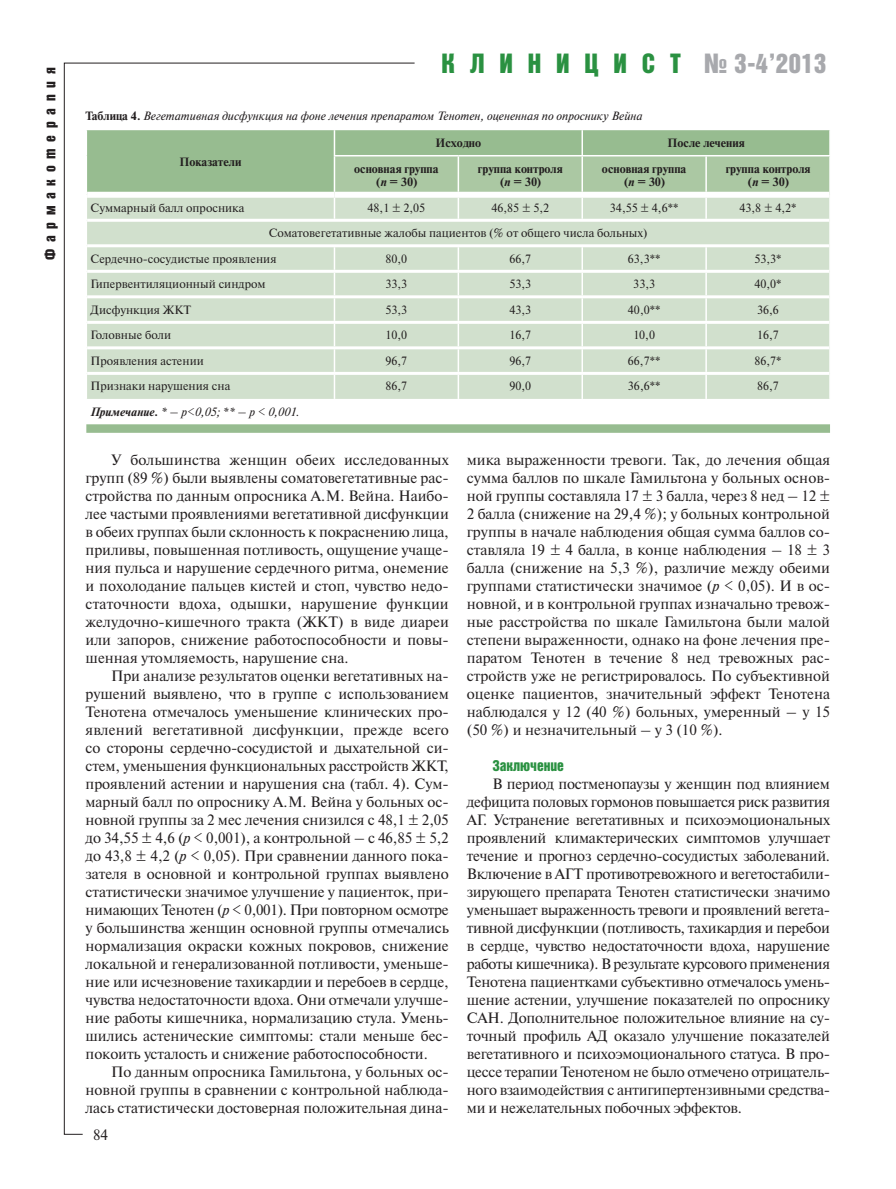
<style>
.page{position:relative;width:896px;height:1189px;background:#fff}
.page>*{position:absolute;margin:0;border:0;box-sizing:border-box;transform-origin:0 0}
.t1{font:27px "Bastion Kontrast Alt C";letter-spacing:.55em;color:#2a9141}
.t2{font:15px/18px "Newton C";letter-spacing:-.005em;color:#231f20;text-align:justify}
.t3{font:15px "Bastion Kontrast Alt C";letter-spacing:.45em;color:#231f20}
.t4{font:15px "Bastion Kontrast Alt C";color:#2a9141}
.t5{font:12px/25.5px "Newton C";color:#231f20}
.t6{font:italic 12px "Newton C";color:#231f20}
.t7{font:700 12px/13.5px "Newton C";color:#231f20;text-align:center}
.s1{color:#a8a9ad}
.s2{font-weight:700;font-style:normal}
.s3{font-style:italic}
.s4{font-weight:700}
</style>
<div class="page">
<svg style="left:86px;top:130px;width:744px;height:303px"></svg>
<div style="left:87px;top:198px;width:247px;height:201px;background:#d1e0cd"></div>
<div style="left:87px;top:192px;width:247px;height:6px;background:#fff"></div>
<hr style="left:87px;top:219px;width:742px;height:3px;background:#fff">
<hr style="left:87px;top:244px;width:742px;height:3px;background:#fff">
<hr style="left:87px;top:270px;width:742px;height:3px;background:#fff">
<hr style="left:87px;top:295px;width:742px;height:3px;background:#fff">
<hr style="left:87px;top:321px;width:742px;height:3px;background:#fff">
<hr style="left:87px;top:346px;width:742px;height:3px;background:#fff">
<hr style="left:87px;top:372px;width:742px;height:3px;background:#fff">
<svg style="left:86px;top:195px;width:1px;height:204px"></svg>
<svg style="left:86px;top:130px;width:1px;height:26px"></svg>
<svg style="left:334px;top:130px;width:496px;height:269px;background:#cadcc6"></svg>
<hr style="left:86px;top:156px;width:1px;height:39px;background:#fff">
<hr style="left:334px;top:155px;width:124px;height:1px;background:#fff">
<hr style="left:334px;top:156px;width:1px;height:36px;background:#fff">
<hr style="left:458px;top:155px;width:372px;height:1px;background:#fff">
<hr style="left:829px;top:156px;width:1px;height:39px;background:#fff">
<div style="left:334px;top:192px;width:495px;height:6px;background:#fff"></div>
<p class="t3" style="left:45px;top:260px;width:194px;rotate:-90deg">Фармакотерапия</p>
<h1 class="t1" style="left:441px;top:54px;width:386px">КЛИНИЦИСТ <span class="s1">№ 3-4’2013</span></h1>
<p class="t6" style="left:86px;top:111px;width:558px"><span class="s2">Таблица 4.</span> Вегетативная дисфункция на фоне лечения препаратом Тенотен, оцененная по опроснику Вейна</p>
<p class="t7" style="left:179px;top:156px;width:63px">Показатели</p>
<p class="t7" style="left:435px;top:137px;width:47px">Исходно</p>
<p class="t7" style="left:667px;top:137px;width:78px">После лечения</p>
<p class="t7" style="left:354px;top:163px;width:86px">основная группа (<span class="s3">n</span> = 30)</p>
<p class="t7" style="left:478px;top:163px;width:86px">группа контроля (<span class="s3">n</span> = 30)</p>
<p class="t7" style="left:602px;top:163px;width:86px">основная группа (<span class="s3">n</span> = 30)</p>
<p class="t7" style="left:725px;top:163px;width:86px">группа контроля (<span class="s3">n</span> = 30)</p>
<p class="t5" style="left:91px;top:196px;width:155px">Суммарный балл опросника</p>
<p class="t5" style="left:367px;top:196px;width:59px">48,1 ± 2,05</p>
<p class="t5" style="left:491px;top:196px;width:59px">46,85 ± 5,2</p>
<p class="t5" style="left:610px;top:196px;width:70px">34,55 ± 4,6**</p>
<p class="t5" style="left:739px;top:196px;width:59px">43,8 ± 4,2*</p>
<p class="t5" style="left:91px;top:221px;width:558px;text-indent:178px">Соматовегетативные жалобы пациентов (% от общего числа больных)<br>Сердечно-сосудистые проявления</p>
<p class="t5" style="left:385px;top:247px;width:23px">80,0</p>
<p class="t5" style="left:509px;top:247px;width:23px">66,7</p>
<p class="t5" style="left:628px;top:247px;width:34px">63,3**</p>
<p class="t5" style="left:754px;top:247px;width:29px">53,3*</p>
<p class="t5" style="left:91px;top:272px;width:176px">Гипервентиляционный синдром</p>
<p class="t5" style="left:385px;top:272px;width:23px">33,3</p>
<p class="t5" style="left:509px;top:272px;width:23px">53,3</p>
<p class="t5" style="left:633px;top:272px;width:23px">33,3</p>
<p class="t5" style="left:754px;top:272px;width:29px">40,0*</p>
<p class="t5" style="left:91px;top:298px;width:102px">Дисфункция ЖКТ</p>
<p class="t5" style="left:385px;top:298px;width:23px">53,3</p>
<p class="t5" style="left:509px;top:298px;width:23px">43,3</p>
<p class="t5" style="left:628px;top:298px;width:34px">40,0**</p>
<p class="t5" style="left:757px;top:298px;width:23px">36,6</p>
<p class="t5" style="left:91px;top:323px;width:82px">Головные боли</p>
<p class="t5" style="left:385px;top:323px;width:23px">10,0</p>
<p class="t5" style="left:509px;top:323px;width:23px">16,7</p>
<p class="t5" style="left:633px;top:323px;width:23px">10,0</p>
<p class="t5" style="left:757px;top:323px;width:23px">16,7</p>
<p class="t5" style="left:91px;top:349px;width:115px">Проявления астении</p>
<p class="t5" style="left:385px;top:349px;width:23px">96,7</p>
<p class="t5" style="left:509px;top:349px;width:23px">96,7</p>
<p class="t5" style="left:628px;top:349px;width:34px">66,7**</p>
<p class="t5" style="left:754px;top:349px;width:29px">86,7*</p>
<p class="t5" style="left:91px;top:374px;width:141px">Признаки нарушения сна</p>
<p class="t5" style="left:385px;top:374px;width:23px">86,7</p>
<p class="t5" style="left:509px;top:374px;width:23px">90,0</p>
<p class="t5" style="left:628px;top:374px;width:34px">36,6**</p>
<p class="t5" style="left:757px;top:374px;width:23px">86,7</p>
<p class="t6" style="left:91px;top:407px;width:210px"><span class="s4">Примечание.</span> * – р&lt;0,05; ** – р &lt; 0,001.</p>
<p class="t2" style="left:86px;top:452px;width:365px;text-indent:26px">У большинства женщин обеих исследованных групп (89 %) были выявлены соматовегетативные рас&shy;стройства по данным опросника А. М. Вейна. Наибо&shy;лее частыми проявлениями вегетативной дисфункции в обеих группах были склонность к покраснению лица, приливы, повышенная потливость, ощущение учаще&shy;ния пульса и нарушение сердечного ритма, онемение и похолодание пальцев кистей и стоп, чувство недо&shy;статочности вдоха, одышки, нарушение функции желудочно-кишечного тракта (ЖКТ) в виде диареи или запоров, снижение работоспособности и повы&shy;шенная утомляемость, нарушение сна.</p>
<p class="t2" style="left:86px;top:668px;width:365px;text-indent:26px">При анализе результатов оценки вегетативных на&shy;рушений выявлено, что в группе с использованием Тенотена отмечалось уменьшение клинических про&shy;явлений вегетативной дисфункции, прежде всего со стороны сердечно-сосудистой и дыхательной си&shy;стем, уменьшения функциональных расстройств ЖКТ, проявлений астении и нарушения сна (табл. 4). Сум&shy;марный балл по опроснику А. М. Вейна у больных ос&shy;новной группы за 2 мес лечения снизился с 48,1 ± 2,05 до 34,55 ± 4,6 (<span class="s3">р</span> &lt; 0,001), а контрольной – с 46,85 ± 5,2 до 43,8 ± 4,2 (<span class="s3">р</span> &lt; 0,05). При сравнении данного пока&shy;зателя в основной и контрольной группах выявлено статистически значимое улучшение у пациенток, при&shy;нимающих Тенотен (<span class="s3">р</span> &lt; 0,001). При повторном осмотре у большинства женщин основной группы отмечались нормализация окраски кожных покровов, снижение локальной и генерализованной потливости, уменьше&shy;ние или исчезновение тахикардии и перебоев в сердце, чувства недостаточности вдоха. Они отмечали улучше&shy;ние работы кишечника, нормализацию стула. Умень&shy;шились астенические симптомы: стали меньше бес&shy;покоить усталость и снижение работоспособности.</p>
<p class="t2" style="left:86px;top:1064px;width:365px;text-indent:26px">По данным опросника Гамильтона, у больных ос&shy;новной группы в сравнении с контрольной наблюда&shy;лась статистически достоверная положительная дина-</p>
<p class="t2" style="left:93px;top:1127px;width:17px">84</p>
<p class="t2" style="left:467px;top:452px;width:365px">мика выраженности тревоги. Так, до лечения общая сумма баллов по шкале Гамильтона у больных основ&shy;ной группы составляла 17 ± 3 балла, через 8 нед – 12 ± 2 балла (снижение на 29,4 %); у больных контрольной группы в начале наблюдения общая сумма баллов со&shy;ставляла 19 ± 4 балла, в конце наблюдения – 18 ± 3 балла (снижение на 5,3 %), различие между обеими группами статистически значимое (<span class="s3">p</span> &lt; 0,05). И в ос&shy;новной, и в контрольной группах изначально тревож&shy;ные расстройства по шкале Гамильтона были малой степени выраженности, однако на фоне лечения пре&shy;паратом Тенотен в течение 8 нед тревожных рас&shy;стройств уже не регистрировалось. По субъективной оценке пациентов, значительный эффект Тенотена наблюдался у 12 (40 %) больных, умеренный – у 15 (50 %) и незначительный – у 3 (10 %).</p>
<p class="t4" style="left:492px;top:760px;width:73px">Заключение</p>
<p class="t2" style="left:467px;top:776px;width:365px;text-indent:26px">В период постменопаузы у женщин под влиянием дефицита половых гормонов повышается риск развития АГ. Устранение вегетативных и психоэмоциональных проявлений климактерических симптомов улучшает течение и прогноз сердечно-сосудистых заболеваний.<br>Включение в АГТ противотревожного и вегетостабили&shy;зирующего препарата Тенотен статистически значимо уменьшает выраженность тревоги и проявлений вегета&shy;тивной дисфункции (потливость, тахикардия и перебои в сердце, чувство недостаточности вдоха, нарушение работы кишечника). В результате курсового применения Тенотена пациентками субъективно отмечалось умень&shy;шение астении, улучшение показателей по опроснику САН. Дополнительное положительное влияние на су&shy;точный профиль АД оказало улучшение показателей вегетативного и психоэмоционального статуса. В про&shy;цессе терапии Тенотеном не было отмечено отрицатель&shy;ного взаимодействия с антигипертензивными средства&shy;ми и нежелательных побочных эффектов.</p>
</div>
